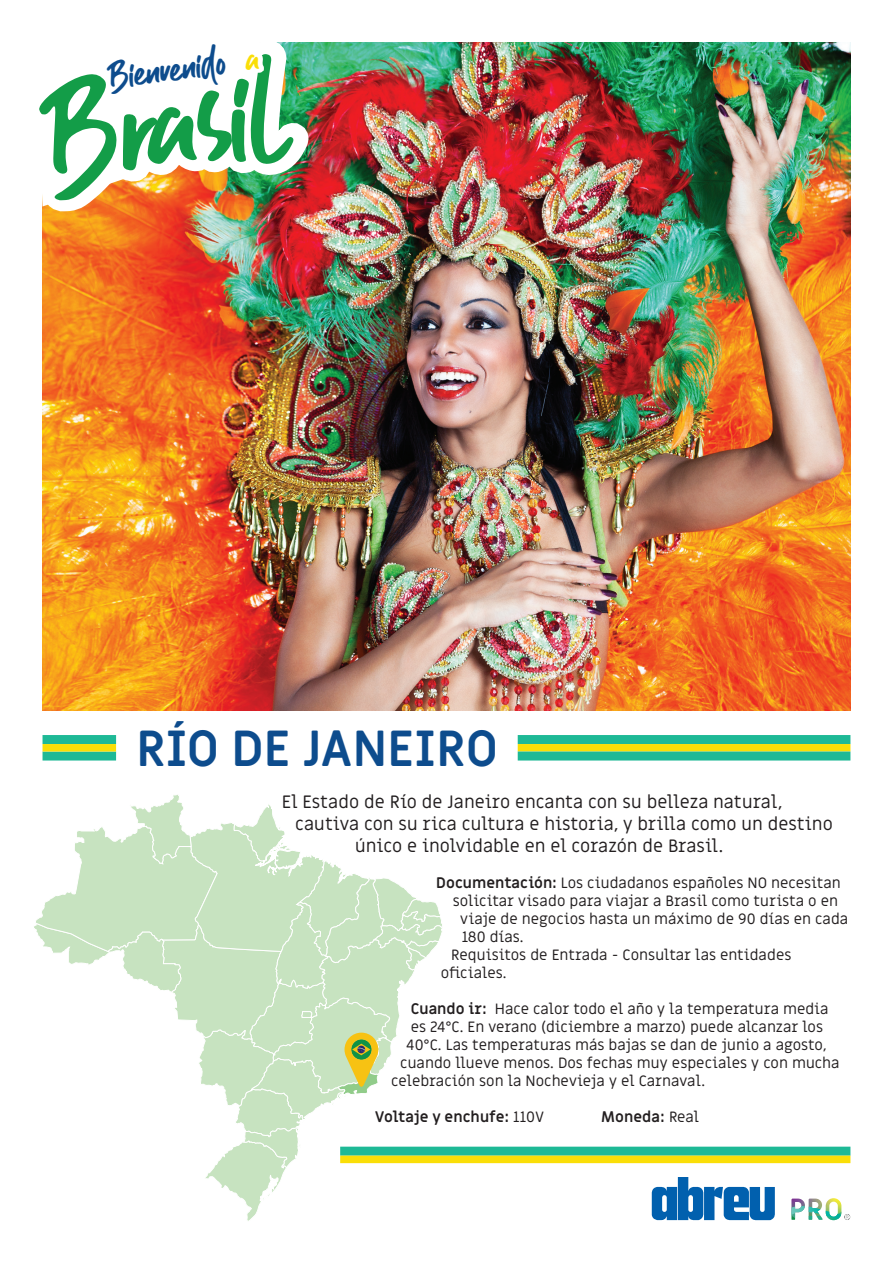
<style>
.page{position:relative;width:893px;height:1263px;background:#fff}
.page>*{position:absolute;margin:0;border:0;box-sizing:border-box;transform-origin:0 0}
.t1{font:135.3px "Guthen Bloots Basic";color:#139d48}
.t2{font:700 49.5px "Miriam Libre";color:#0d4c8d}
.t3{font:36.9px "Guthen Bloots Basic";color:#0d4c8d}
.t4{font:18px "Miriam Libre";color:#231f20}
.t5{font:15px "Miriam Libre";color:#231f20}
.t6{font:700 15px "Miriam Libre";color:#231f20}
.s1{color:#fade07}
.s2{font-weight:700}
.s3{font-weight:400}
</style>
<div class="page">
<img style="left:43px;top:43px;width:807px;height:668px">
<div style="left:43px;top:735px;width:73px;height:9px;background:#1eb996"></div>
<div style="left:43px;top:751px;width:73px;height:9px;background:#1eb996"></div>
<div style="left:43px;top:744px;width:73px;height:7px;background:#fade07"></div>
<div style="left:518px;top:735px;width:332px;height:9px;background:#1eb996"></div>
<div style="left:518px;top:744px;width:332px;height:7px;background:#fade07"></div>
<div style="left:518px;top:751px;width:332px;height:9px;background:#1eb996"></div>
<svg style="left:42px;top:297px;width:106px;height:283px;background:#f59122"></svg>
<img style="left:42px;top:42px;width:288px;height:255px">
<svg style="left:34px;top:795px;width:409px;height:426px"></svg>
<div style="left:340px;top:1147px;width:510px;height:9px;background:#1eb996"></div>
<div style="left:340px;top:1156px;width:510px;height:7px;background:#fade07"></div>
<svg style="left:652px;top:1177px;width:123px;height:43px"></svg>
<svg style="left:791px;top:1198px;width:59px;height:22px"></svg>
<h3 class="t3" style="left:107px;top:53px;width:151px;rotate:-7deg">Bienvenido <span class="s1">a</span></h3>
<h1 class="t1" style="left:42px;top:49px;width:238px;rotate:-6deg">Brasil</h1>
<h2 class="t2" style="left:136px;top:718px;width:363px">RÍO DE JANEIRO</h2>
<p class="t4" style="left:282px;top:791px;width:502px">El Estado de Río de Janeiro encanta con su belleza natural,</p>
<p class="t4" style="left:295px;top:813px;width:539px">cautiva con su rica cultura e historia, y brilla como un destino</p>
<p class="t4" style="left:355px;top:834px;width:369px">único e inolvidable en el corazón de Brasil.</p>
<p class="t5" style="left:436px;top:873px;width:406px"><span class="s2">Documentación:</span> Los ciudadanos españoles NO necesitan</p>
<p class="t5" style="left:453px;top:891px;width:387px">solicitar visado para viajar a Brasil como turista o en</p>
<p class="t5" style="left:460px;top:909px;width:390px">viaje de negocios hasta un máximo de 90 días en cada</p>
<p class="t5" style="left:462px;top:927px;width:63px">180 días.</p>
<p class="t5" style="left:451px;top:945px;width:342px">Requisitos de Entrada - Consultar las entidades</p>
<p class="t5" style="left:441px;top:963px;width:67px">oficiales.</p>
<p class="t5" style="left:411px;top:999px;width:419px"><span class="s2">Cuando ir:</span> Hace calor todo el año y la temperatura media</p>
<p class="t5" style="left:411px;top:1017px;width:414px">es 24°C. En verano (diciembre a marzo) puede alcanzar los</p>
<p class="t5" style="left:406px;top:1035px;width:422px">40°C. Las temperaturas más bajas se dan de junio a agosto,</p>
<p class="t5" style="left:400px;top:1053px;width:441px">cuando llueve menos. Dos fechas muy especiales y con mucha</p>
<p class="t5" style="left:391px;top:1071px;width:315px">celebración son la Nochevieja y el Carnaval.</p>
<p class="t6" style="left:375px;top:1107px;width:171px">Voltaje y enchufe: <span class="s3">110V</span></p>
<p class="t6" style="left:601px;top:1107px;width:99px">Moneda: <span class="s3">Real</span></p>
</div>
